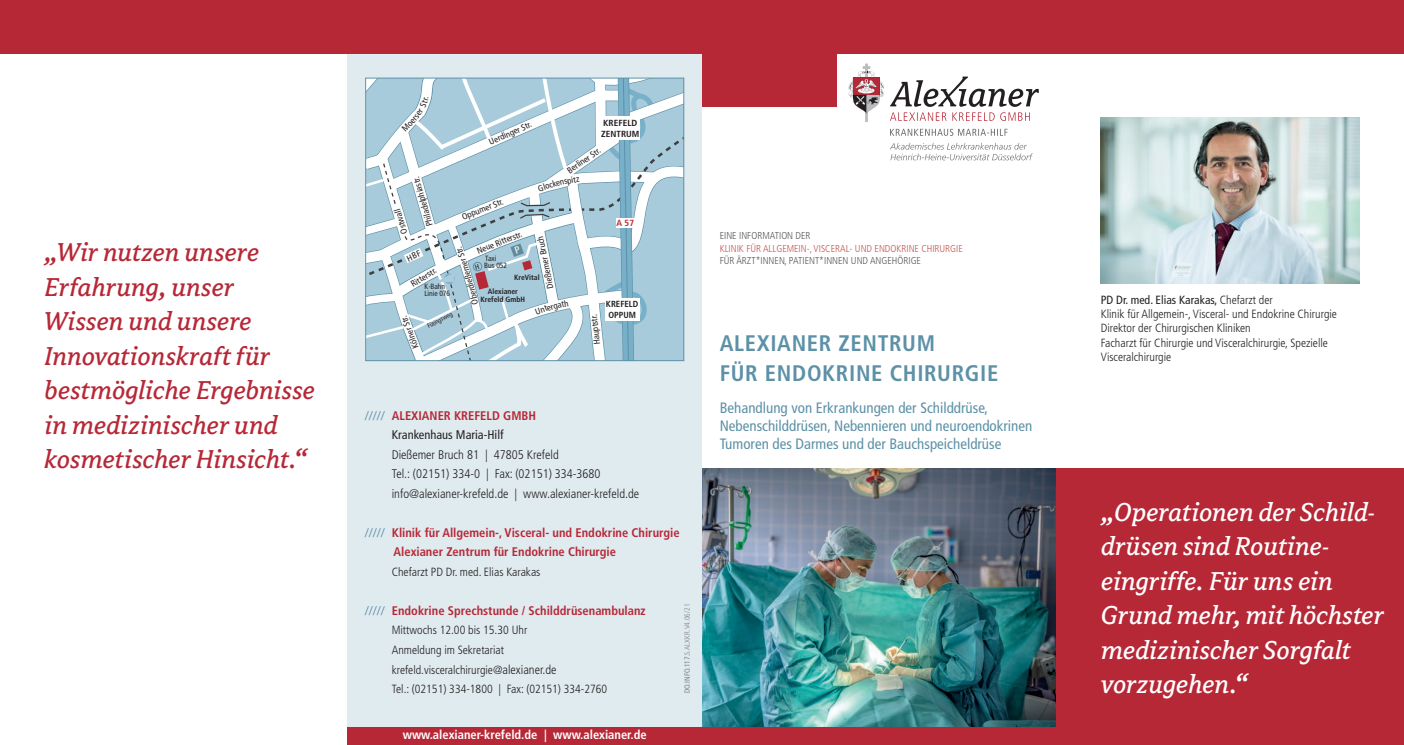
<style>
.page{position:relative;width:1404px;height:745px;background:#fff}
.page>*{position:absolute;margin:0;border:0;box-sizing:border-box;transform-origin:0 0}
.t1{font:italic 28.75px/34.5px "Avance OT";letter-spacing:-.005em;color:#b72837}
.t2{font:italic 28.75px/34.5px "Avance OT";letter-spacing:-.005em;color:#fff}
.t3{font:700 condensed 22.5px/30px "Frutiger LT Std";letter-spacing:.03em;color:#5d91a7}
.t4{font:condensed 15px/18px "Frutiger LT Std";color:#5d91a7}
.t5{font:700 condensed 12.5px/19.5px "Frutiger LT Std";color:#b72837}
.t6{font:300 condensed 12.5px/19.5px "Frutiger LT Std";color:#231f20}
.t7{font:condensed 12.5px/19.5px "Frutiger LT Std";color:#231f20;text-align:center}
.t8{font:700 condensed 12.5px "Frutiger LT Std";color:#fff}
.t9{font:300 condensed 11.88px/14.4px "Frutiger LT Std";color:#231f20}
.t10{font:300 condensed 10px "Frutiger LT Std";color:#57585a}
.t11{font:300 condensed 10px "Frutiger LT Std";color:#c3564f}
.t12{font:condensed 8.88px "Frutiger LT Std";color:#231f20}
.t13{font:700 condensed 8.88px/10.6px "Frutiger LT Std";color:#231f20;scale:1.05 1}
.t14{font:700 condensed 8.88px/10.6px "Frutiger LT Std";color:#231f20}
.t15{font:700 condensed 7.62px/14.5px "Frutiger LT Std";color:#231f20}
.t16{font:condensed 7.62px/7.6px "Frutiger LT Std";letter-spacing:-.02em;color:#231f20}
.t17{font:300 condensed 7.5px "Frutiger LT Std";color:#808285}
.t18{font:condensed 6.38px "Frutiger LT Std";color:#231f20}
.s1{font-weight:300;font-stretch:normal;color:#5d91a7}
.s2{font-weight:700;color:#b72837}
.s3{font-size:12.5px}
.s4{font-weight:400}
</style>
<div class="page">
<div style="left:347px;top:0;width:355px;height:744px;background:#e0ebf0"></div>
<div style="left:702px;top:53px;width:134px;height:53px;background:#b72837"></div>
<img style="left:702px;top:468px;width:354px;height:258px">
<div style="left:0;top:0;width:1403px;height:53px;background:#b72837"></div>
<div style="left:347px;top:726px;width:709px;height:18px;background:#b72837"></div>
<svg style="left:890px;top:143px;width:142px;height:17px"></svg>
<svg style="left:890px;top:129px;width:117px;height:7px"></svg>
<svg style="left:848px;top:64px;width:190px;height:58px"></svg>
<div style="left:1056px;top:468px;width:347px;height:276px;background:#b72837"></div>
<img style="left:1100px;top:117px;width:259px;height:166px">
<svg style="left:365px;top:78px;width:318px;height:282px;background:#bad4e0"></svg>
<h1 class="t1" style="left:44px;top:235px;width:272px">„Wir nutzen unsere<br>Erfahrung, unser<br>Wissen und unsere<br>Innovationskraft für bestmögliche Ergebnisse in medizinischer und kosmetischer Hinsicht.“</h1>
<p class="t12" style="left:487px;top:137px;width:47px;rotate:-24deg">Uerdinger Str.</p>
<p class="t12" style="left:425px;top:227px;width:53px;rotate:-106deg">Philadelphiastr.</p>
<p class="t12" style="left:460px;top:212px;width:45px;rotate:-22deg">Oppumer Str.</p>
<p class="t12" style="left:399px;top:235px;width:27px;rotate:-107deg">Ostwall</p>
<p class="t12" style="left:475px;top:246px;width:49px;rotate:-22deg">Neue Ritterstr.</p>
<p class="t12" style="left:457px;top:258px;width:12px;rotate:-109deg">Str.</p>
<p class="t12" style="left:545px;top:289px;width:55px;rotate:-101deg">Dießemer Bruch</p>
<p class="t16" style="left:484px;top:254px;width:25px;line-height:7px">Taxi<br>Bus 052</p>
<p class="t12" style="left:409px;top:279px;width:30px;rotate:-31deg">Ritterstr.</p>
<p class="t15" style="left:488px;top:270px;width:53px;text-indent:26px">KreVital<br>Alexianer</p>
<p class="t15" style="left:480px;top:292px;width:46px">Krefeld GmbH</p>
<p class="t16" style="left:424px;top:282px;width:27px">K-Bahn<br>Linie 076</p>
<p class="t12" style="left:411px;top:349px;width:35px;rotate:-111deg">Kölner Str.</p>
<p class="t18" style="left:426px;top:323px;width:29px;rotate:-28deg">Fütingsweg</p>
<p class="t13" style="left:601px;top:118px;width:38px">KREFELD<br>ZENTRUM</p>
<p class="t12" style="left:565px;top:167px;width:40px;rotate:-35deg">Berliner Str.</p>
<p class="t14" style="left:606px;top:298px;width:34px">KREFELD<br>OPPUM</p>
<p class="t12" style="left:591px;top:344px;width:32px;rotate:-96deg">Hauptstr.</p>
<p class="t7" style="left:365px;top:405px;width:172px"><span class="s1">/////</span> <span class="s2">ALEXIANER KREFELD GMBH<br></span>Krankenhaus Maria-Hilf</p>
<p class="t6" style="left:392px;top:444px;width:249px">Dießemer Bruch 81 | 47805 Krefeld<br>Tel.: (02151) 334-0 | Fax: (02151) 334-3680 info@alexianer-krefeld.de | www.alexianer-krefeld.de</p>
<p class="t5" style="left:393px;top:522px;width:287px;text-indent:-28px"><span class="s1">/////</span> Klinik für Allgemein-, Visceral- und Endokrine Chirurgie<br>Alexianer Zentrum für Endokrine Chirurgie</p>
<p class="t9" style="left:392px;top:564px;width:150px">Chefarzt PD Dr. med. Elias Karakas</p>
<p class="t5" style="left:365px;top:600px;width:282px"><span class="s1">/////</span> Endokrine Sprechstunde / Schilddrüsenambulanz</p>
<p class="t9" style="left:392px;top:620px;width:217px;line-height:19.5px">Mittwochs 12.00 bis 15.30 Uhr<br>Anmeldung im Sekretariat krefeld.visceralchirurgie@<span class="s3">alexianer.de<br></span>Tel.: (02151) 334-1800 | Fax: (02151) 334-2760</p>
<p class="t17" style="left:683px;top:692px;width:91px;rotate:-90deg"><span class="s4">DO.INFO.117.</span>S.ALXKR.V4.06/21</p>
<p class="t8" style="left:403px;top:726px;width:245px">www.alexianer-krefeld.de | www.alexianer.de</p>
<p class="t10" style="left:719px;top:230px;width:92px">EINE INFORMATION DER</p>
<p class="t11" style="left:719px;top:242px;width:245px">KLINIK FÜR ALLGEMEIN-, VISCERAL- UND ENDOKRINE CHIRURGIE</p>
<p class="t10" style="left:719px;top:254px;width:203px">FÜR ÄRZT*INNEN, PATIENT*INNEN UND ANGEHÖRIGE</p>
<h2 class="t3" style="left:719px;top:327px;width:280px">ALEXIANER ZENTRUM<br>FÜR ENDOKRINE CHIRURGIE</h2>
<p class="t4" style="left:719px;top:398px;width:314px">Behandlung von Erkrankungen der Schilddrüse,<br>Nebenschilddrüsen, Nebennieren und neuroendokrinen<br>Tumoren des Darmes und der Bauchspeicheldrüse</p>
<p class="t9" style="left:1100px;top:292px;width:237px"><span class="s4">PD Dr. med. Elias Karakas,</span> Chefarzt der<br>Klinik für Allgemein-, Visceral- und Endokrine Chirurgie Direktor der Chirurgischen Kliniken<br>Facharzt für Chirurgie und Visceralchirurgie, Spezielle Visceralchirurgie</p>
<h1 class="t2" style="left:1100px;top:495px;width:284px">„Operationen der Schild&shy;drüsen sind Routine&shy;eingriffe. Für uns ein<br>Grund mehr, mit höchster medizinischer Sorgfalt vorzugehen.“</h1>
</div>
